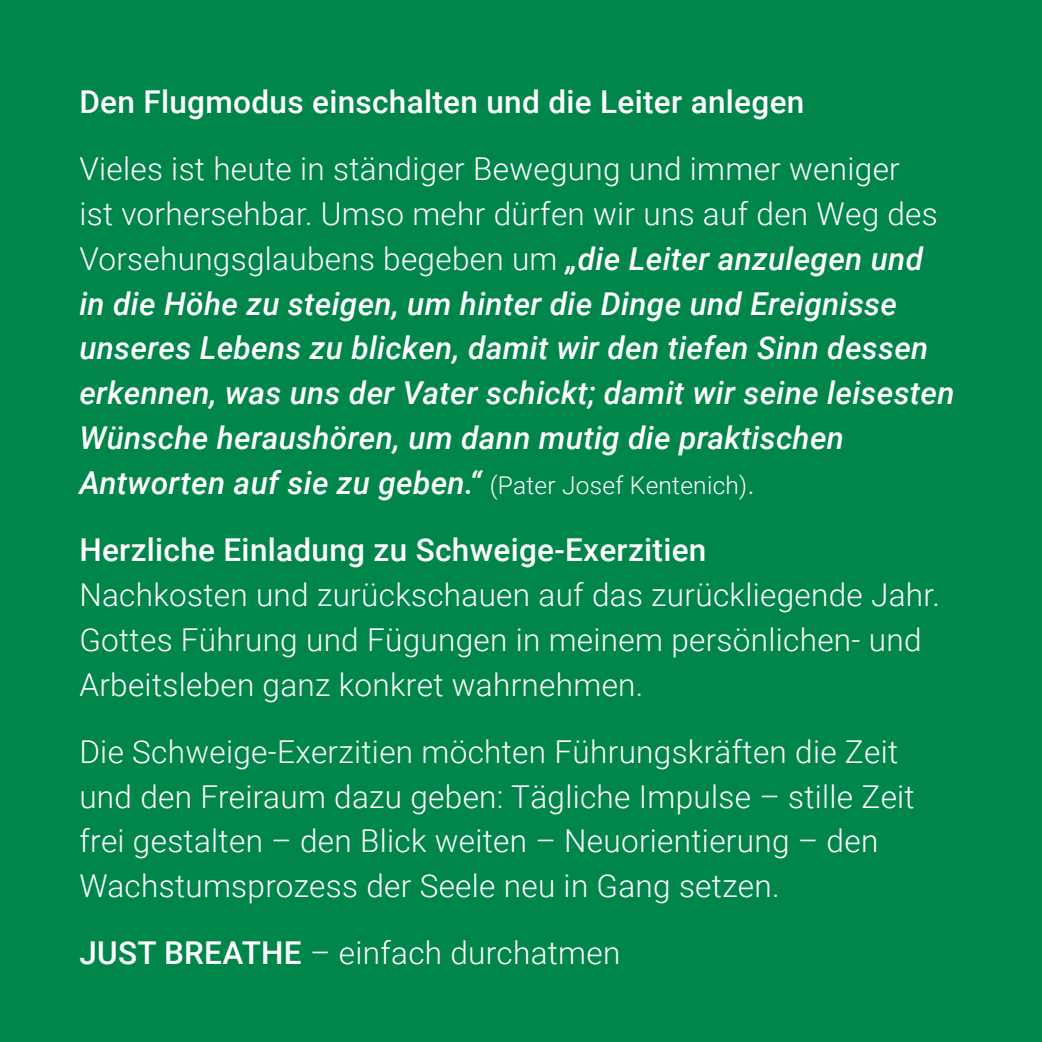
<style>
.page{position:relative;width:1042px;height:1042px;background:#00854a}
.page>*{position:absolute;margin:0;border:0;box-sizing:border-box;transform-origin:0 0}
.t1{font:italic 500 31.5px/44.8px "Roboto";letter-spacing:.01em;color:#fff}
.t2{font:300 31.5px/44.8px "Roboto";letter-spacing:.01em;color:#fff}
.t3{font:500 31.5px "Roboto";letter-spacing:.01em;color:#fff}
.s1{font-weight:300;font-style:normal}
.s2{font-weight:300;font-style:normal;font-size:24.5px}
.s3{font-weight:500}
</style>
<div class="page">
<p class="t3" style="left:79px;top:80px;width:726px">Den Flugmodus einschalten und die Leiter anlegen</p>
<p class="t1" style="left:79px;top:145px;width:876px"><span class="s1">Vieles ist heute in ständiger Bewegung und immer weniger<br>ist vorhersehbar. Umso mehr dürfen wir uns auf den Weg des Vorsehungsglaubens begeben um</span> „die Leiter anzulegen und in die Höhe zu steigen, um hinter die Dinge und Ereignisse unseres Lebens zu blicken, damit wir den tiefen Sinn dessen erkennen, was uns der Vater schickt; damit wir seine leisesten Wünsche heraushören, um dann mutig die praktischen Antworten auf sie zu geben.“ <span class="s2">(Pater Josef Kentenich)</span><span class="s1">.</span></p>
<p class="t3" style="left:79px;top:528px;width:628px">Herzliche Einladung zu Schweige-Exerzitien</p>
<p class="t2" style="left:79px;top:571px;width:862px">Nachkosten und zurückschauen auf das zurückliegende Jahr.<br>Gottes Führung und Fügungen in meinem persönlichen- und<br>Arbeitsleben ganz konkret wahrnehmen.</p>
<p class="t2" style="left:79px;top:728px;width:837px">Die Schweige-Exerzitien möchten Führungskräften die Zeit und den Freiraum dazu geben: Tägliche Impulse – stille Zeit frei gestalten – den Blick weiten – Neuorientierung – den Wachstumsprozess der Seele neu in Gang setzen.</p>
<p class="t2" style="left:79px;top:929px;width:542px"><span class="s3">JUST BREATHE</span> – einfach durchatmen</p>
</div>
